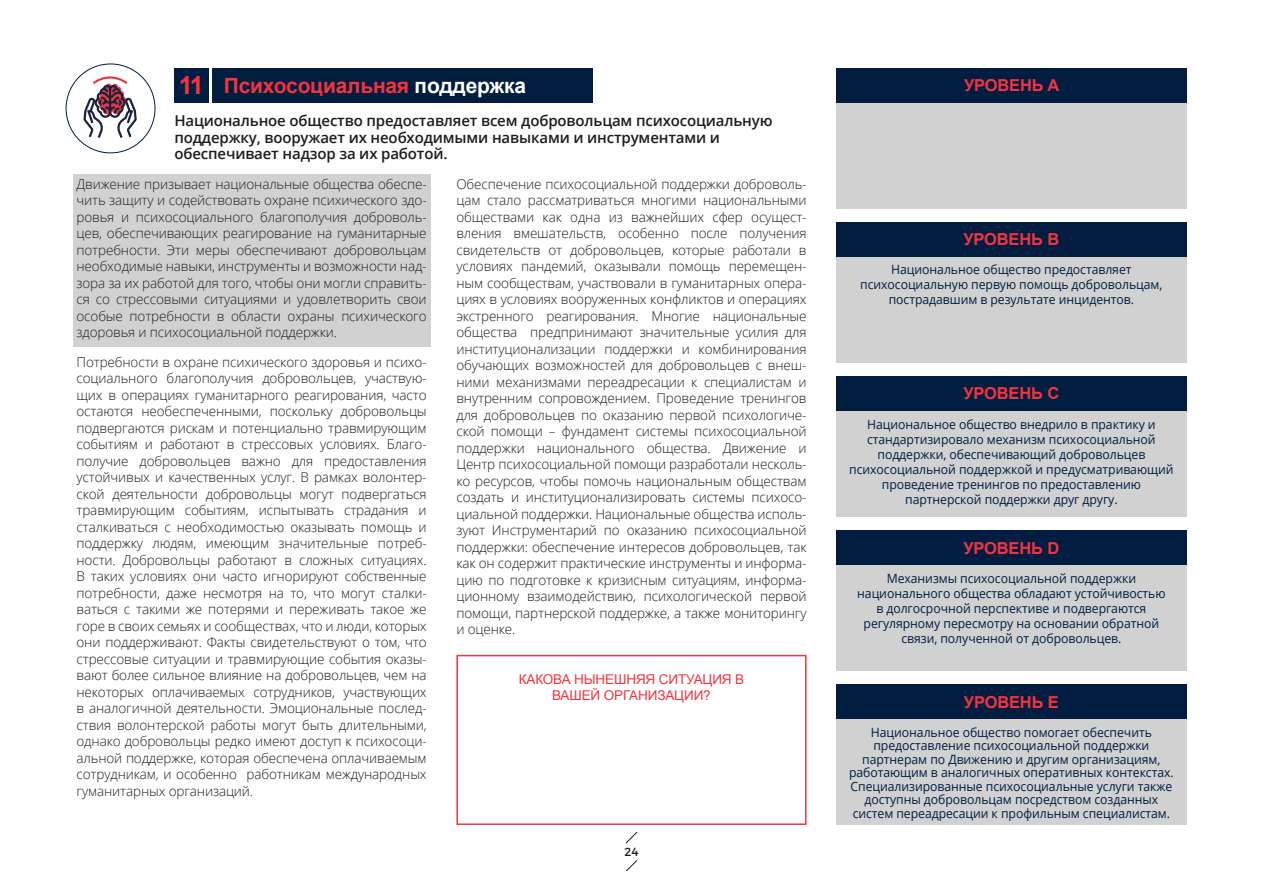
<style>
.page{position:relative;width:1263px;height:893px;background:#fff}
.page>*{position:absolute;margin:0;border:0;box-sizing:border-box;transform-origin:0 0}
.t1{font:700 21px "Arial";letter-spacing:-.01em;color:#f5333f}
.t2{font:700 16.5px "Arial";letter-spacing:-.01em;color:#f5333f}
.t3{font:600 15px/16.5px "Open Sans";letter-spacing:-.01em;color:#1d1d1b}
.t4{font:300 13.5px/16.5px "Open Sans";letter-spacing:-.01em;color:#1d1d1b;text-align:justify}
.t5{font:13.5px/16.2px "Arial";letter-spacing:-.01em;color:#f5333f;text-align:center}
.t6{font:12.75px/15px "Open Sans";letter-spacing:-.005em;color:#011e41;text-align:center;scale:.96 1}
.t7{font:11.85px "Montserrat";color:#1d1d1b}
.s1{font-size:25.2px}
.s2{color:#fff}
</style>
<div class="page">
<svg style="left:625px;top:831px;width:13px;height:13px"></svg>
<svg style="left:625px;top:860px;width:13px;height:11px"></svg>
<div style="left:73px;top:175px;width:357px;height:172px;background:#d1d1d1"></div>
<div style="left:836px;top:102px;width:350px;height:106px;background:#d1d1d1"></div>
<div style="left:836px;top:68px;width:350px;height:34px;background:#011e41"></div>
<div style="left:836px;top:256px;width:350px;height:106px;background:#d1d1d1"></div>
<div style="left:836px;top:222px;width:350px;height:34px;background:#011e41"></div>
<div style="left:836px;top:410px;width:350px;height:107px;background:#d1d1d1"></div>
<div style="left:836px;top:376px;width:350px;height:34px;background:#011e41"></div>
<div style="left:836px;top:564px;width:350px;height:107px;background:#d1d1d1"></div>
<div style="left:836px;top:530px;width:350px;height:34px;background:#011e41"></div>
<div style="left:836px;top:719px;width:350px;height:106px;background:#d1d1d1"></div>
<div style="left:836px;top:685px;width:350px;height:34px;background:#011e41"></div>
<svg style="left:84px;top:76px;width:53px;height:62px"></svg>
<div style="left:213px;top:68px;width:380px;height:34px;background:#011e41"></div>
<div style="left:174px;top:68px;width:34px;height:34px;background:#011e41"></div>
<div style="left:456px;top:655px;width:350px;height:170px;border:2px solid #f5333f"></div>
<h1 class="t1" style="left:179px;top:71px;width:349px"><span class="s1">11</span> Психосоциальная <span class="s2">поддержка</span></h1>
<p class="t3" style="left:174px;top:112px;width:600px">Национальное общество предоставляет всем добровольцам психосоциальную поддержку, вооружает их необходимыми навыками и инструментами и обеспечивает надзор за их работой.</p>
<p class="t4" style="left:77px;top:175px;width:352px">Движение призывает национальные общества обеспе&shy;чить защиту и содействовать охране психического здо&shy;ровья и психосоциального благополучия доброволь&shy;цев, обеспечивающих реагирование на гуманитарные потребности. Эти меры обеспечивают добровольцам необходимые навыки, инструменты и возможности над&shy;зора за их работой для того, чтобы они могли справить&shy;ся со стрессовыми ситуациями и удовлетворить свои особые потребности в области охраны психического здоровья и психосоциальной поддержки.</p>
<p class="t4" style="left:77px;top:353px;width:352px">Потребности в охране психического здоровья и психо&shy;социального благополучия добровольцев, участвую&shy;щих в операциях гуманитарного реагирования, часто остаются необеспеченными, поскольку добровольцы подвергаются рискам и потенциально травмирующим событиям и работают в стрессовых условиях. Благо&shy;получие добровольцев важно для предоставления устойчивых и качественных услуг. В рамках волонтер&shy;ской деятельности добровольцы могут подвергаться травмирующим событиям, испытывать страдания и сталкиваться с необходимостью оказывать помощь и поддержку людям, имеющим значительные потреб&shy;ности. Добровольцы работают в сложных ситуациях.<br>В таких условиях они часто игнорируют собственные потребности, даже несмотря на то, что могут сталки&shy;ваться с такими же потерями и переживать такое же горе в своих семьях и сообществах, что и люди, которых они поддерживают. Факты свидетельствуют о том, что стрессовые ситуации и травмирующие события оказы&shy;вают более сильное влияние на добровольцев, чем на некоторых оплачиваемых сотрудников, участвующих в аналогичной деятельности. Эмоциональные послед&shy;ствия волонтерской работы могут быть длительными, однако добровольцы редко имеют доступ к психосоци&shy;альной поддержке, которая обеспечена оплачиваемым сотрудникам, и особенно работникам международных гуманитарных организаций.</p>
<p class="t4" style="left:456px;top:175px;width:352px">Обеспечение психосоциальной поддержки доброволь&shy;цам стало рассматриваться многими национальными обществами как одна из важнейших сфер осущест&shy;вления вмешательств, особенно после получения свидетельств от добровольцев, которые работали в условиях пандемий, оказывали помощь перемещен&shy;ным сообществам, участвовали в гуманитарных опера&shy;циях в условиях вооруженных конфликтов и операциях экстренного реагирования. Многие национальные общества предпринимают значительные усилия для институционализации поддержки и комбинирования обучающих возможностей для добровольцев с внеш&shy;ними механизмами переадресации к специалистам и внутренним сопровождением. Проведение тренингов для добровольцев по оказанию первой психологиче&shy;ской помощи – фундамент системы психосоциальной поддержки национального общества. Движение и Центр психосоциальной помощи разработали несколь&shy;ко ресурсов, чтобы помочь национальным обществам создать и институционализировать системы психосо&shy;циальной поддержки. Национальные общества исполь&shy;зуют Инструментарий по оказанию психосоциальной поддержки: обеспечение интересов добровольцев, так как он содержит практические инструменты и информа&shy;цию по подготовке к кризисным ситуациям, информа&shy;ционному взаимодействию, психологической первой помощи, партнерской поддержке, а также мониторингу и оценке.</p>
<p class="t5" style="left:519px;top:671px;width:227px">КАКОВА НЫНЕШНЯЯ СИТУАЦИЯ В<br>ВАШЕЙ ОРГАНИЗАЦИИ?</p>
<p class="t7" style="left:624px;top:845px;width:15px">24</p>
<p class="t2" style="left:964px;top:74px;width:97px">УРОВЕНЬ A</p>
<p class="t2" style="left:963px;top:229px;width:97px">УРОВЕНЬ B</p>
<p class="t6" style="left:860px;top:262px;width:316px">Национальное общество предоставляет психосоциальную первую помощь добровольцам, пострадавшим в результате инцидентов.</p>
<p class="t2" style="left:963px;top:383px;width:97px">УРОВЕНЬ C</p>
<p class="t6" style="left:849px;top:416px;width:339px">Национальное общество внедрило в практику и стандартизировало механизм психосоциальной поддержки, обеспечивающий добровольцев психосоциальной поддержкой и предусматривающий проведение тренингов по предоставлению партнерской поддержки друг другу.</p>
<p class="t2" style="left:963px;top:537px;width:97px">УРОВЕНЬ D</p>
<p class="t6" style="left:857px;top:570px;width:323px">Механизмы психосоциальной поддержки национального общества обладают устойчивостью в долгосрочной перспективе и подвергаются регулярному пересмотру на основании обратной связи, полученной от добровольцев.</p>
<p class="t2" style="left:964px;top:691px;width:96px">УРОВЕНЬ E</p>
<p class="t6" style="left:849px;top:725px;width:340px;line-height:13.5px">Национальное общество помогает обеспечить предоставление психосоциальной поддержки партнерам по Движению и другим организациям, работающим в аналогичных оперативных контекстах.<br>Специализированные психосоциальные услуги также доступны добровольцам посредством созданных систем переадресации к профильным специалистам.</p>
</div>
